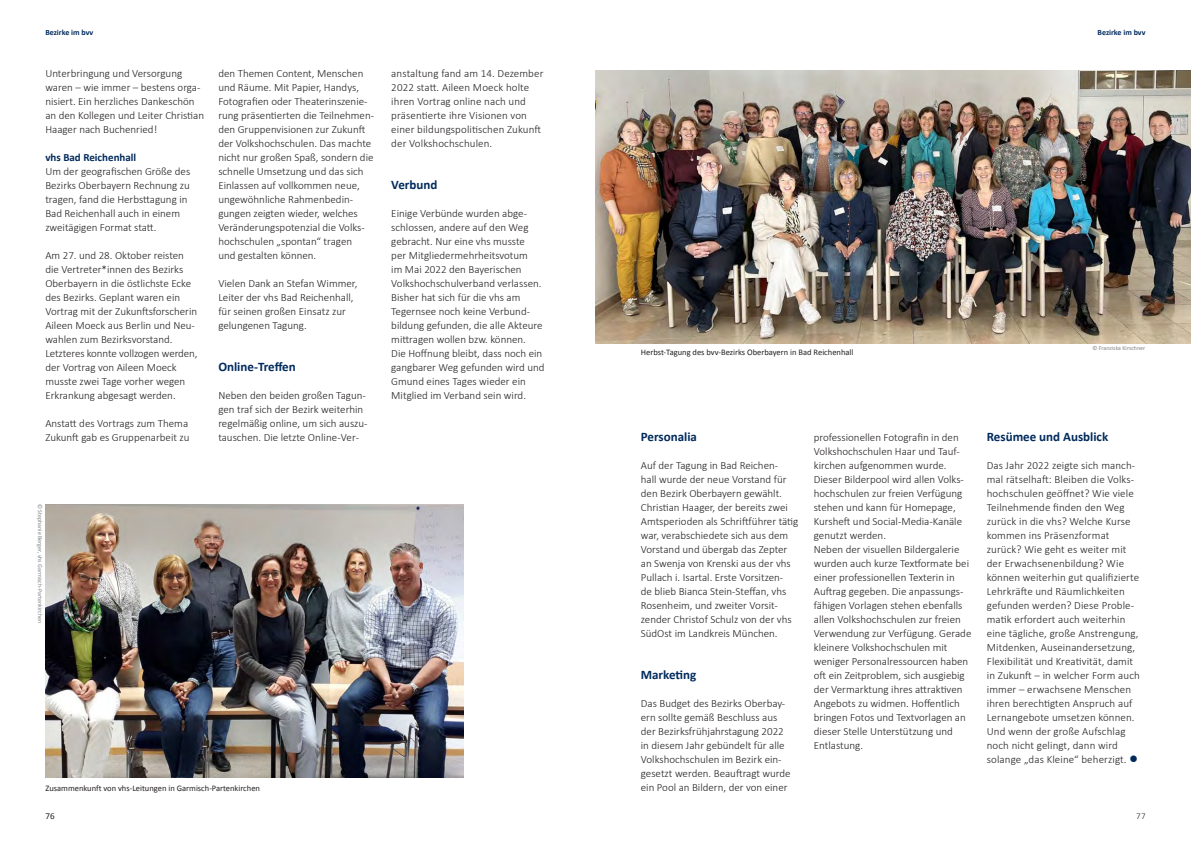
<style>
.page{position:relative;width:1191px;height:842px;background:#fff}
.page>*{position:absolute;margin:0;border:0;box-sizing:border-box;transform-origin:0 0}
.t1{font:700 13px "Calibri";color:#002a5c}
.t2{font:300 11px/14px "Calibri";color:#231f20}
.t3{font:700 11px "Calibri";color:#002a5c}
.t4{font:9px "Calibri";color:#231f20}
.t5{font:300 9px "Calibri";color:#231f20}
.t6{font:8.5px "Calibri";color:#231f20}
.t7{font:700 8px "Calibri";color:#002a5c}
.t8{font:6px "Calibri";color:#808285}
.s1{font-weight:700;font-size:15px;color:#002a5c}
</style>
<div class="page">
<img style="left:595px;top:71px;width:596px;height:272px">
<img style="left:45px;top:504px;width:418px;height:273px">
<p class="t7" style="left:45px;top:27px;width:50px">Bezirke im bvv</p>
<p class="t7" style="left:1097px;top:27px;width:50px">Bezirke im bvv</p>
<p class="t2" style="left:45px;top:66px;width:160px">Unterbringung und Versorgung waren – wie immer – bestens orga&shy;nisiert. Ein herzliches Dankeschön an den Kollegen und Leiter Christian<br>Haager nach Buchenried!</p>
<p class="t3" style="left:45px;top:150px;width:92px">vhs Bad Reichenhall</p>
<p class="t2" style="left:45px;top:164px;width:146px">Um der geografischen Größe des<br>Bezirks Oberbayern Rechnung zu tragen, fand die Herbsttagung in<br>Bad Reichenhall auch in einem zweitägigen Format statt.</p>
<p class="t2" style="left:45px;top:248px;width:154px">Am 27. und 28. Oktober reisten die Vertreter*innen des Bezirks<br>Oberbayern in die östlichste Ecke des Bezirks. Geplant waren ein<br>Vortrag mit der Zukunftsforscherin<br>Aileen Moeck aus Berlin und Neu&shy;wahlen zum Bezirksvorstand.<br>Letzteres konnte vollzogen werden, der Vortrag von Aileen Moeck musste zwei Tage vorher wegen<br>Erkrankung abgesagt werden.</p>
<p class="t2" style="left:45px;top:416px;width:146px">Anstatt des Vortrags zum Thema<br>Zukunft gab es Gruppenarbeit zu</p>
<p class="t2" style="left:218px;top:66px;width:157px">den Themen Content, Menschen und Räume. Mit Papier, Handys,<br>Fotografien oder Theaterinszenie&shy;rung präsentierten die Teilnehmen&shy;den Gruppenvisionen zur Zukunft der Volkshochschulen. Das machte nicht nur großen Spaß, sondern die schnelle Umsetzung und das sich<br>Einlassen auf vollkommen neue, ungewöhnliche Rahmenbedin&shy;gungen zeigten wieder, welches<br>Veränderungspotenzial die Volks&shy;hochschulen „spontan“ tragen<br>und gestalten können.</p>
<p class="t2" style="left:218px;top:276px;width:140px">Vielen Dank an Stefan Wimmer,<br>Leiter der vhs Bad Reichenhall, für seinen großen Einsatz zur gelungenen Tagung.</p>
<p class="t1" style="left:218px;top:358px;width:79px">Online-Treffen</p>
<p class="t2" style="left:218px;top:388px;width:151px">Neben den beiden großen Tagun&shy;gen traf sich der Bezirk weiterhin regelmäßig online, um sich auszu&shy;tauschen. Die letzte Online-Ver-</p>
<p class="t2" style="left:391px;top:66px;width:154px">anstaltung fand am 14. Dezember<br>2022 statt. Aileen Moeck holte ihren Vortrag online nach und präsentierte ihre Visionen von einer bildungspolitischen Zukunft der Volkshochschulen.</p>
<p class="t1" style="left:391px;top:176px;width:48px">Verbund</p>
<p class="t2" style="left:391px;top:206px;width:155px">Einige Verbünde wurden abge&shy;schlossen, andere auf den Weg gebracht. Nur eine vhs musste<br>per Mitgliedermehrheitsvotum<br>im Mai 2022 den Bayerischen<br>Volkshochschulverband verlassen.<br>Bisher hat sich für die vhs am<br>Tegernsee noch keine Verbund&shy;bildung gefunden, die alle Akteure mittragen wollen bzw. können.<br>Die Hoffnung bleibt, dass noch ein gangbarer Weg gefunden wird und<br>Gmund eines Tages wieder ein<br>Mitglied im Verband sein wird.</p>
<p class="t8" style="left:44px;top:504px;width:120px;rotate:90deg">© Stephanie Berger, vhs Garmisch-Partenkirchen</p>
<p class="t6" style="left:45px;top:783px;width:216px">Zusammenkunft von vhs-Leitungen in Garmisch-Partenkirchen</p>
<p class="t6" style="left:641px;top:347px;width:214px">Herbst-Tagung des bvv-Bezirks Oberbayern in Bad Reichenhall</p>
<p class="t8" style="left:1092px;top:345px;width:54px">© Franziska Kirschner</p>
<p class="t1" style="left:641px;top:428px;width:58px">Personalia</p>
<p class="t2" style="left:641px;top:458px;width:159px">Auf der Tagung in Bad Reichen-<br>hall wurde der neue Vorstand für den Bezirk Oberbayern gewählt.<br>Christian Haager, der bereits zwei Amtsperioden als Schriftführer tätig war, verabschiedete sich aus dem Vorstand und übergab das Zepter an Swenja von Krenski aus der vhs Pullach i. Isartal. Erste Vorsitzen-<br>de blieb Bianca Stein-Steffan, vhs Rosenheim, und zweiter Vorsit&shy;zender Christof Schulz von der vhs SüdOst im Landkreis München.</p>
<p class="t1" style="left:641px;top:666px;width:57px">Marketing</p>
<p class="t2" style="left:641px;top:696px;width:151px">Das Budget des Bezirks Oberbay&shy;ern sollte gemäß Beschluss aus der Bezirksfrühjahrstagung 2022 in diesem Jahr gebündelt für alle<br>Volkshochschulen im Bezirk ein&shy;gesetzt werden. Beauftragt wurde ein Pool an Bildern, der von einer</p>
<p class="t2" style="left:814px;top:430px;width:159px">professionellen Fotografin in den<br>Volkshochschulen Haar und Tauf&shy;kirchen aufgenommen wurde.<br>Dieser Bilderpool wird allen Volks&shy;hochschulen zur freien Verfügung stehen und kann für Homepage,<br>Kursheft und Social-Media-Kanäle genutzt werden.<br>Neben der visuellen Bildergalerie wurden auch kurze Textformate bei einer professionellen Texterin in<br>Auftrag gegeben. Die anpassungs&shy;fähigen Vorlagen stehen ebenfalls allen Volkshochschulen zur freien<br>Verwendung zur Verfügung. Gerade kleinere Volkshochschulen mit weniger Personalressourcen haben oft ein Zeitproblem, sich ausgiebig der Vermarktung ihres attraktiven<br>Angebots zu widmen. Hoffentlich bringen Fotos und Textvorlagen an dieser Stelle Unterstützung und<br>Entlastung.</p>
<p class="t1" style="left:986px;top:428px;width:123px">Resümee und Ausblick</p>
<p class="t2" style="left:986px;top:458px;width:155px">Das Jahr 2022 zeigte sich manch&shy;mal rätselhaft: Bleiben die Volks&shy;hochschulen geöffnet? Wie viele<br>Teilnehmende finden den Weg zurück in die vhs? Welche Kurse kommen ins Präsenzformat zurück? Wie geht es weiter mit der Erwachsenenbildung? Wie können weiterhin gut qualifizierte<br>Lehrkräfte und Räumlichkeiten gefunden werden? Diese Proble&shy;matik erfordert auch weiterhin eine tägliche, große Anstrengung,<br>Mitdenken, Auseinandersetzung,<br>Flexibilität und Kreativität, damit in Zukunft – in welcher Form auch immer – erwachsene Menschen ihren berechtigten Anspruch auf<br>Lernangebote umsetzen können.<br>Und wenn der große Aufschlag noch nicht gelingt, dann wird solange „das Kleine“ beherzigt. <span class="s1">●</span></p>
<p class="t4" style="left:45px;top:810px;width:11px">76</p>
<p class="t5" style="left:1136px;top:810px;width:11px">77</p>
</div>
